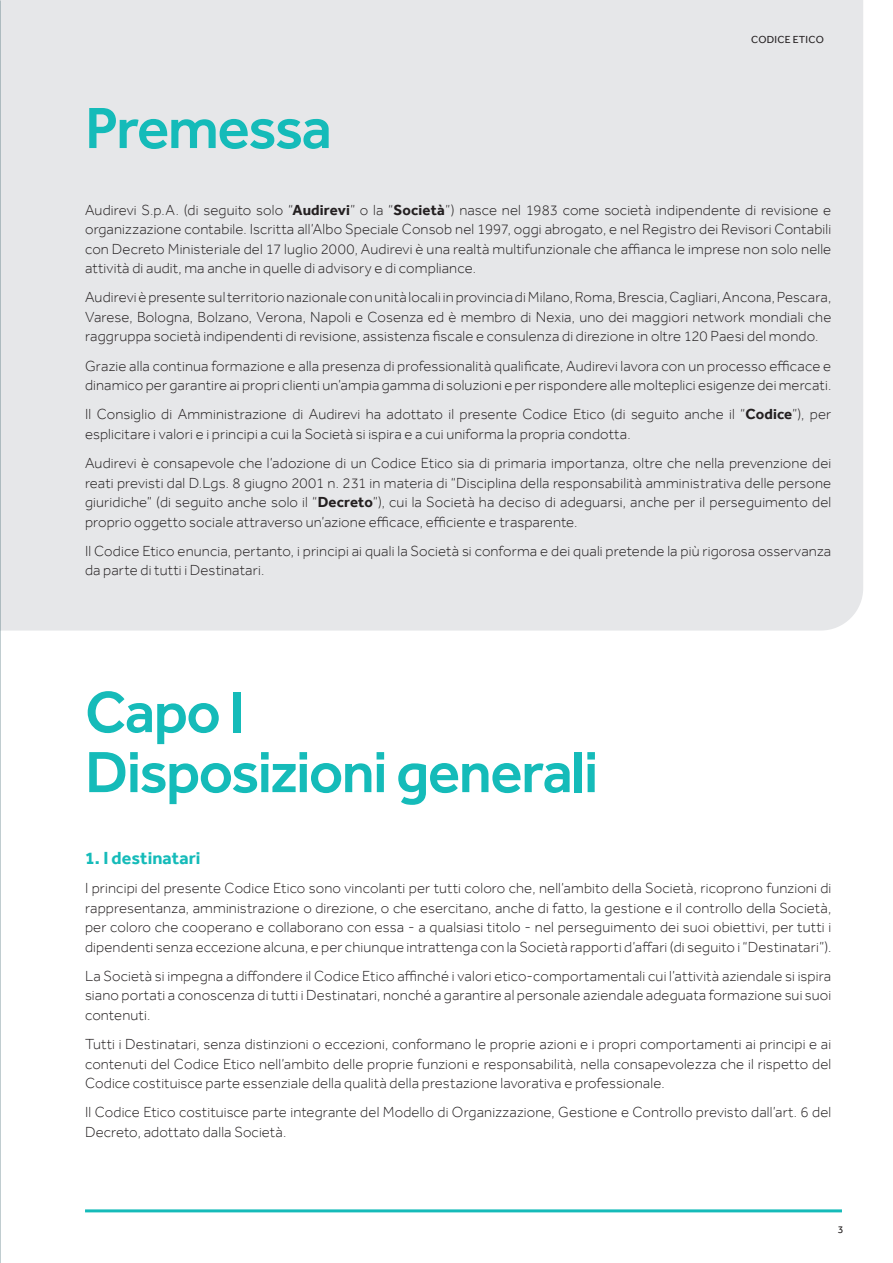
<style>
.page{position:relative;width:893px;height:1263px;background:#fff}
.page>*{position:absolute;margin:0;border:0;box-sizing:border-box;transform-origin:0 0}
.Headline_Text_-_38_40pt{font:500 60px "Effra";letter-spacing:-.03em;color:#15bbb9}
.Body_Text_-_10_13pt{font:700 18px "Effra";color:#15bbb9}
.Body_Text_-_10_13pt-2{font:300 15px/19.5px "Effra";letter-spacing:.01em;color:#231f20;text-align:justify}
.Headers_and_Footers_-_7_7pt{font:10.5px "Effra";letter-spacing:.025em;color:#231f20}
.s1{font-weight:700}
</style>
<div class="page">
<div style="left:0;top:0;width:863px;height:630px;background:#e6e7e9"></div>
<hr style="left:85px;top:1209px;width:757px;height:3px;background:#15bbb9">
<p class="Headline_Text_-_38_40pt" style="left:85px;top:92px;width:248px">Premessa</p>
<p class="Headers_and_Footers_-_7_7pt" style="left:751px;top:33px;width:74px">CODICE ETICO</p>
<p class="Body_Text_-_10_13pt-2" style="left:85px;top:200px;width:748px">Audirevi S.p.A. (di seguito solo “<span class="s1">Audirevi</span>” o la “<span class="s1">Società</span>”) nasce nel 1983 come società indipendente di revisione e organizzazione contabile. Iscritta all’Albo Speciale Consob nel 1997, oggi abrogato, e nel Registro dei Revisori Contabili con Decreto Ministeriale del 17 luglio 2000, Audirevi è una realtà multifunzionale che affianca le imprese non solo nelle attività di audit, ma anche in quelle di advisory e di compliance.</p>
<p class="Body_Text_-_10_13pt-2" style="left:85px;top:287px;width:748px">Audirevi è presente sul territorio nazionale con unità locali in provincia di Milano, Roma, Brescia, Cagliari, Ancona, Pescara, Varese, Bologna, Bolzano, Verona, Napoli e Cosenza ed è membro di Nexia, uno dei maggiori network mondiali che raggruppa società indipendenti di revisione, assistenza fiscale e consulenza di direzione in oltre 120 Paesi del mondo.</p>
<p class="Body_Text_-_10_13pt-2" style="left:85px;top:356px;width:748px">Grazie alla continua formazione e alla presenza di professionalità qualificate, Audirevi lavora con un processo efficace e dinamico per garantire ai propri clienti un’ampia gamma di soluzioni e per rispondere alle molteplici esigenze dei mercati.</p>
<p class="Body_Text_-_10_13pt-2" style="left:85px;top:404px;width:748px">Il Consiglio di Amministrazione di Audirevi ha adottato il presente Codice Etico (di seguito anche il “<span class="s1">Codice</span>”), per esplicitare i valori e i principi a cui la Società si ispira e a cui uniforma la propria condotta.</p>
<p class="Body_Text_-_10_13pt-2" style="left:85px;top:453px;width:748px">Audirevi è consapevole che l’adozione di un Codice Etico sia di primaria importanza, oltre che nella prevenzione dei reati previsti dal D.Lgs. 8 giugno 2001 n. 231 in materia di “Disciplina della responsabilità amministrativa delle persone giuridiche” (di seguito anche solo il “<span class="s1">Decreto</span>”), cui la Società ha deciso di adeguarsi, anche per il perseguimento del proprio oggetto sociale attraverso un’azione efficace, efficiente e trasparente.</p>
<p class="Body_Text_-_10_13pt-2" style="left:85px;top:541px;width:748px">Il Codice Etico enuncia, pertanto, i principi ai quali la Società si conforma e dei quali pretende la più rigorosa osservanza da parte di tutti i Destinatari.</p>
<p class="Headline_Text_-_38_40pt" style="left:85px;top:676px;width:162px">Capo I</p>
<p class="Headline_Text_-_38_40pt" style="left:85px;top:736px;width:515px">Disposizioni generali</p>
<p class="Body_Text_-_10_13pt" style="left:85px;top:847px;width:117px">1. I destinatari</p>
<p class="Body_Text_-_10_13pt-2" style="left:85px;top:878px;width:748px">I principi del presente Codice Etico sono vincolanti per tutti coloro che, nell’ambito della Società, ricoprono funzioni di rappresentanza, amministrazione o direzione, o che esercitano, anche di fatto, la gestione e il controllo della Società, per coloro che cooperano e collaborano con essa - a qualsiasi titolo - nel perseguimento dei suoi obiettivi, per tutti i dipendenti senza eccezione alcuna, e per chiunque intrattenga con la Società rapporti d’affari (di seguito i “Destinatari”).</p>
<p class="Body_Text_-_10_13pt-2" style="left:85px;top:966px;width:748px">La Società si impegna a diffondere il Codice Etico affinché i valori etico-comportamentali cui l’attività aziendale si ispira siano portati a conoscenza di tutti i Destinatari, nonché a garantire al personale aziendale adeguata formazione sui suoi contenuti.</p>
<p class="Body_Text_-_10_13pt-2" style="left:85px;top:1034px;width:748px">Tutti i Destinatari, senza distinzioni o eccezioni, conformano le proprie azioni e i propri comportamenti ai principi e ai contenuti del Codice Etico nell’ambito delle proprie funzioni e responsabilità, nella consapevolezza che il rispetto del Codice costituisce parte essenziale della qualità della prestazione lavorativa e professionale.</p>
<p class="Body_Text_-_10_13pt-2" style="left:85px;top:1102px;width:748px">Il Codice Etico costituisce parte integrante del Modello di Organizzazione, Gestione e Controllo previsto dall’art. 6 del<br>Decreto, adottato dalla Società.</p>
<p class="Headers_and_Footers_-_7_7pt" style="left:838px;top:1223px;width:7px">3</p>
</div>
